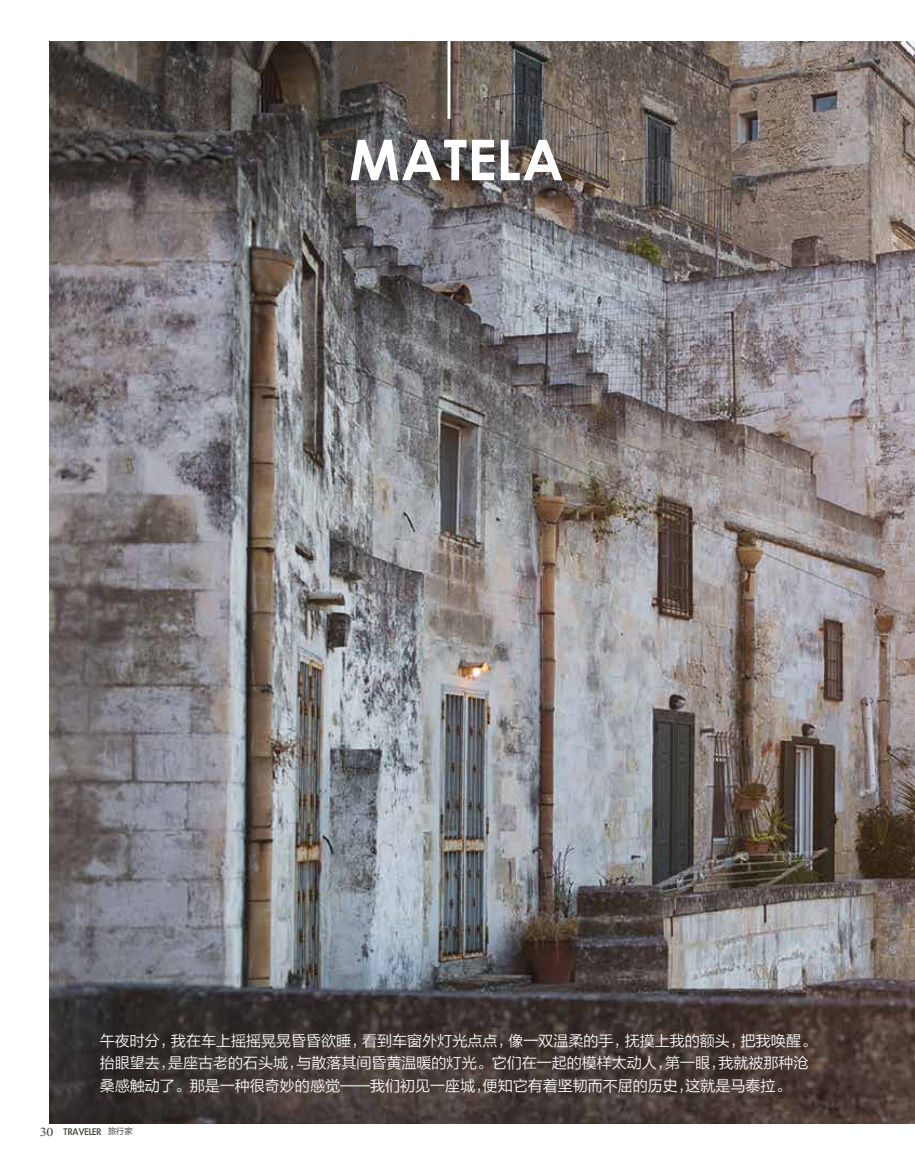
<style>
.page{position:relative;width:915px;height:1170px;background:#fff}
.page>*{position:absolute;margin:0;border:0;box-sizing:border-box;transform-origin:0 0}
.t1{font:700 56.25px "Century Gothic";letter-spacing:.015em;color:#fff}
.t2{font:15px/22.5px "FZLTXIHK GBK1 0";color:#fff}
.t3{font:11.1px "Li Gothic Med";color:#494645}
.s1{font-family:"Bangla MN";font-size:12px}
.s2{font-family:"FZLTHJW GB1 0";font-size:8.25px}
</style>
<div class="page">
<img style="left:49px;top:42px;width:865px;height:1080px">
<hr style="left:447px;top:32px;width:3px;height:87px;background:#fff">
<h1 class="t1" style="left:349px;top:124px;width:216px">MATELA</h1>
<p class="t2" style="left:100px;top:1029px;width:717px">午夜时分，我在车上摇摇晃晃昏昏欲睡，看到车窗外灯光点点，像一双温柔的手，抚摸上我的额头，把我唤醒。抬眼望去，是座古老的石头城，与散落其间昏黄温暖的灯光。它们在一起的模样太动人，第一眼，我就被那种沧桑感触动了。那是一种很奇妙的感觉——我们初见一座城，便知它有着坚韧而不屈的历史，这就是马泰拉。</p>
<p class="t3" style="left:40px;top:1125px;width:94px"><span class="s1">30</span> TRAVELER <span class="s2">旅行家</span></p>
</div>
